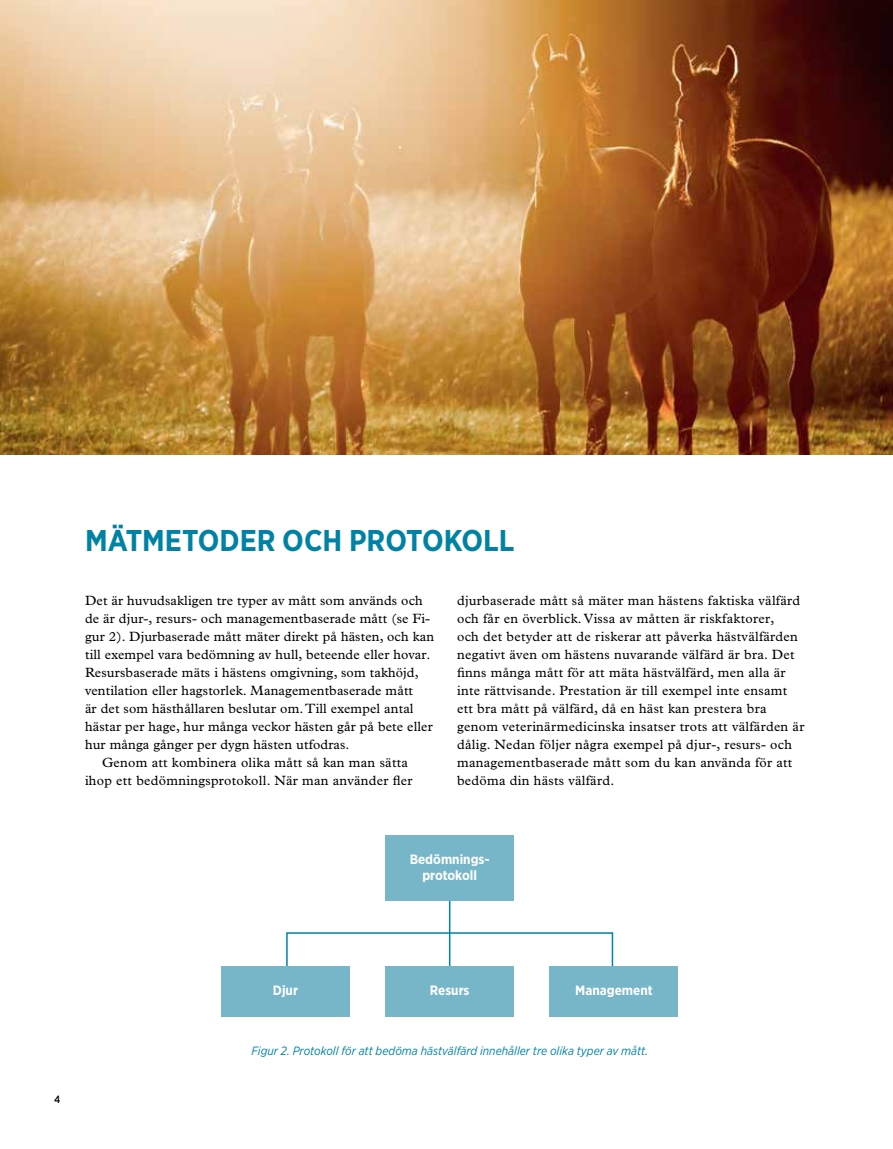
<style>
.page{position:relative;width:893px;height:1149px;background:#fff}
.page>*{position:absolute;margin:0;border:0;box-sizing:border-box;transform-origin:0 0}
.t1{font:700 30px "Gotham Narrow";color:#0082a5}
.t2{font:13.5px/18px "Plantin";letter-spacing:.02em;color:#000}
.t3{font:700 13.5px/16.2px "Gotham Narrow";color:#fff;text-align:center}
.t4{font:italic 12px "Gotham Narrow";color:#0082a5}
.t5{font:500 10.5px "Gotham Narrow";color:#000}
</style>
<div class="page">
<hr style="left:449px;top:896px;width:1px;height:75px;background:#0082a5">
<div style="left:385px;top:834px;width:129px;height:66px;background:#77b6c8"></div>
<svg style="left:286px;top:931px;width:328px;height:43px"></svg>
<div style="left:385px;top:965px;width:129px;height:50px;background:#77b6c8"></div>
<div style="left:221px;top:965px;width:129px;height:50px;background:#77b6c8"></div>
<div style="left:550px;top:965px;width:128px;height:50px;background:#77b6c8"></div>
<img style="left:0;top:0;width:893px;height:454px">
<h1 class="t1" style="left:85px;top:520px;width:431px">MÄTMETODER OCH PROTOKOLL</h1>
<p class="t2" style="left:85px;top:591px;width:339px">Det är huvudsakligen tre typer av mått som används och</p>
<p class="t2" style="left:85px;top:609px;width:347px">de är djur-, resurs- och managementbaserade mått (se Fi-</p>
<p class="t2" style="left:85px;top:627px;width:350px">gur 2). Djurbaserade mått mäter direkt på hästen, och kan</p>
<p class="t2" style="left:85px;top:644px;width:347px">till exempel vara bedömning av hull, beteende eller hovar.</p>
<p class="t2" style="left:85px;top:662px;width:335px">Resursbaserade mäts i hästens omgivning, som takhöjd,</p>
<p class="t2" style="left:85px;top:680px;width:330px">ventilation eller hagstorlek. Managementbaserade mått</p>
<p class="t2" style="left:85px;top:698px;width:330px">är det som hästhållaren beslutar om. Till exempel antal</p>
<p class="t2" style="left:85px;top:716px;width:349px">hästar per hage, hur många veckor hästen går på bete eller</p>
<p class="t2" style="left:85px;top:734px;width:266px">hur många gånger per dygn hästen utfodras.</p>
<p class="t2" style="left:102px;top:752px;width:307px">Genom att kombinera olika mått så kan man sätta</p>
<p class="t2" style="left:85px;top:770px;width:329px">ihop ett bedömningsprotokoll. När man använder fler</p>
<p class="t2" style="left:457px;top:590px;width:349px">djurbaserade mått så mäter man hästens faktiska välfärd och får en överblick. Vissa av måtten är riskfaktorer,<br>och det betyder att de riskerar att påverka hästvälfärden negativt även om hästens nuvarande välfärd är bra. Det finns många mått för att mäta hästvälfärd, men alla är inte rättvisande. Prestation är till exempel inte ensamt ett bra mått på välfärd, då en häst kan prestera bra genom veterinärmedicinska insatser trots att välfärden är dålig. Nedan följer några exempel på djur-, resurs- och managementbaserade mått som du kan använda för att bedöma din hästs välfärd.</p>
<p class="t3" style="left:410px;top:850px;width:82px">Bedömnings&shy;protokoll</p>
<p class="t5" style="left:54px;top:1092px;width:8px">4</p>
<p class="t3" style="left:273px;top:981px;width:27px">Djur</p>
<p class="t3" style="left:430px;top:981px;width:41px">Resurs</p>
<p class="t3" style="left:575px;top:981px;width:79px">Management</p>
<p class="t4" style="left:251px;top:1043px;width:398px">Figur 2. Protokoll för att bedöma hästvälfärd innehåller tre olika typer av mått.</p>
</div>
